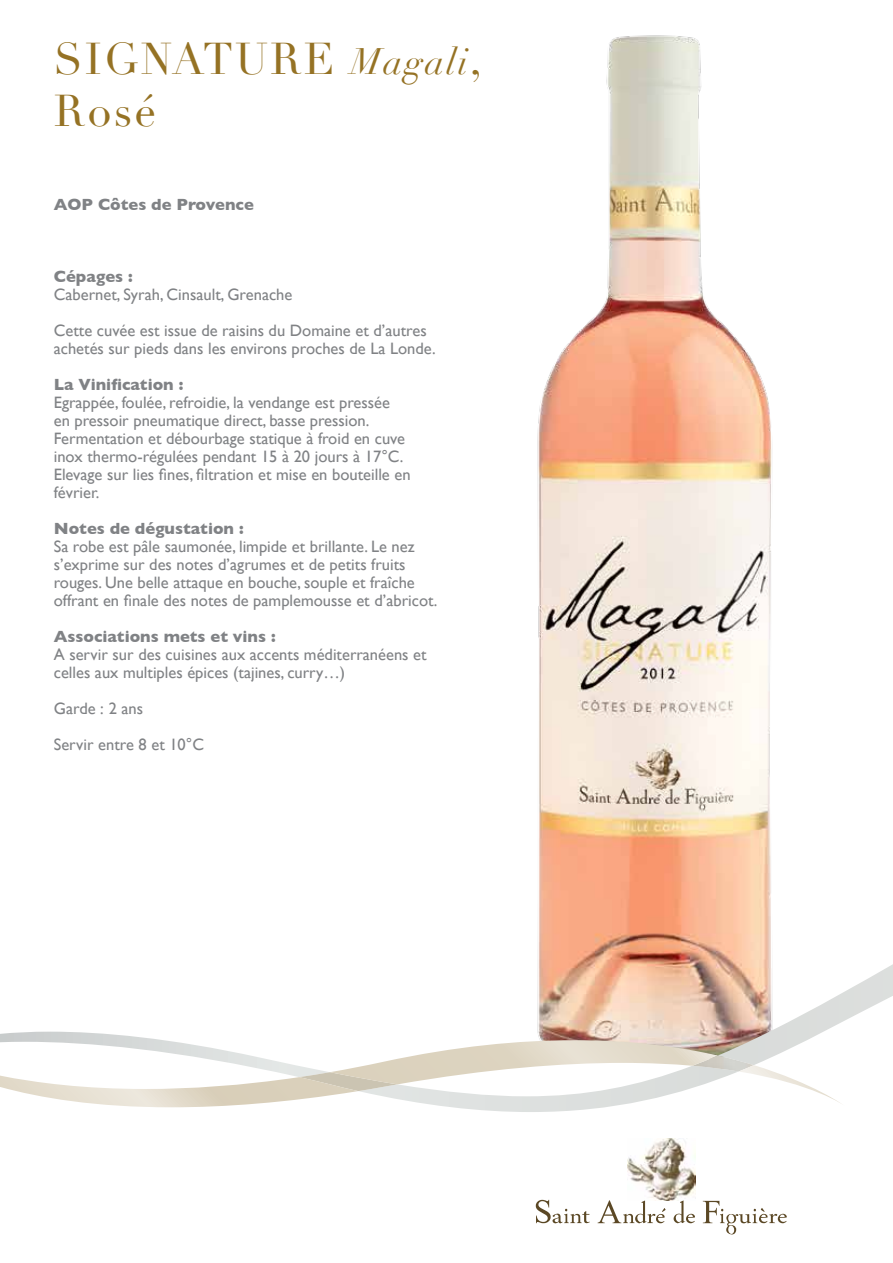
<style>
.page{position:relative;width:893px;height:1263px;background:#fff}
.page>*{position:absolute;margin:0;border:0;box-sizing:border-box;transform-origin:0 0}
.t1{font:43.5px/52.2px "Didot";letter-spacing:.05em;color:#957224}
.t2{font:16.5px/18px "Gill Sans";color:#808285}
.t3{font:700 16.5px "Gill Sans";color:#808285}
.s1{font-style:italic;font-size:36px}
</style>
<div class="page">
<img style="left:537px;top:35px;width:235px;height:929px">
<svg style="left:0;top:964px;width:893px;height:148px"></svg>
<svg style="left:0;top:1040px;width:846px;height:67px"></svg>
<img style="left:627px;top:1139px;width:69px;height:61px">
<svg style="left:536px;top:1200px;width:54px;height:23px"></svg>
<svg style="left:598px;top:1200px;width:97px;height:24px"></svg>
<svg style="left:703px;top:1201px;width:84px;height:34px"></svg>
<h1 class="t1" style="left:54px;top:34px;width:430px">SIGNATURE <span class="s1">Magali</span>,<br>Rosé</h1>
<p class="t3" style="left:54px;top:195px;width:202px">AOP Côtes de Provence</p>
<p class="t3" style="left:54px;top:267px;width:80px">Cépages :</p>
<p class="t2" style="left:54px;top:276px;width:374px;line-height:36px">Cabernet, Syrah, Cinsault, Grenache<br>Cette cuvée est issue de raisins du Domaine et d’autres</p>
<p class="t2" style="left:54px;top:339px;width:383px">achetés sur pieds dans les environs proches de La Londe.</p>
<p class="t3" style="left:54px;top:375px;width:131px">La Vinification :</p>
<p class="t2" style="left:54px;top:393px;width:358px">Egrappée, foulée, refroidie, la vendange est pressée<br>en pressoir pneumatique direct, basse pression.<br>Fermentation et débourbage statique à froid en cuve inox thermo-régulées pendant 15 à 20 jours à 17°C.<br>Elevage sur lies fines, filtration et mise en bouteille en février.</p>
<p class="t3" style="left:54px;top:519px;width:191px">Notes de dégustation :</p>
<p class="t2" style="left:54px;top:537px;width:385px">Sa robe est pâle saumonée, limpide et brillante. Le nez s’exprime sur des notes d’agrumes et de petits fruits rouges. Une belle attaque en bouche, souple et fraîche offrant en finale des notes de pamplemousse et d’abricot.</p>
<p class="t3" style="left:54px;top:627px;width:223px">Associations mets et vins :</p>
<p class="t2" style="left:54px;top:645px;width:374px">A servir sur des cuisines aux accents méditerranéens et celles aux multiples épices (tajines, curry…)</p>
<p class="t2" style="left:54px;top:690px;width:152px;line-height:36px">Garde : 2 ans<br>Servir entre 8 et 10°C</p>
</div>
